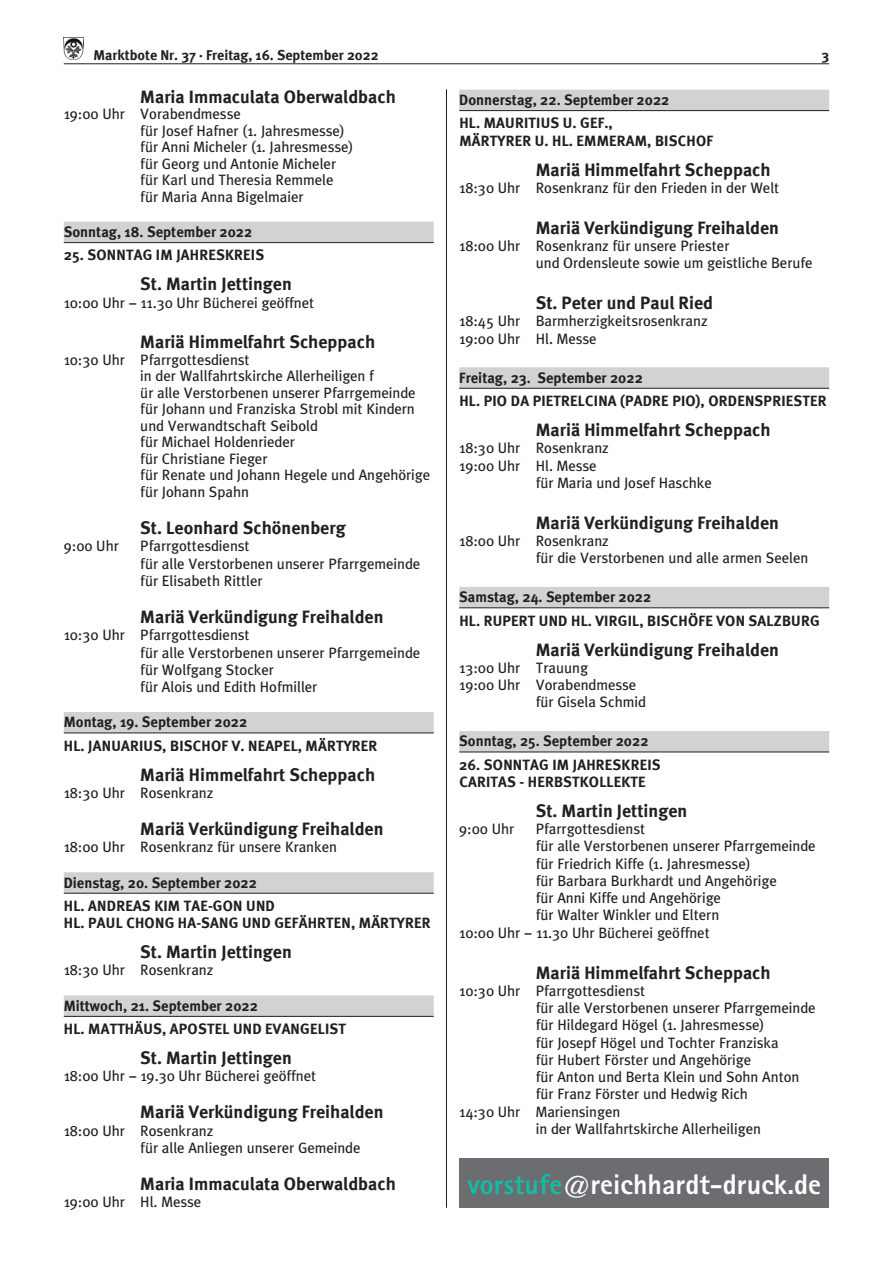
<style>
.page{position:relative;width:893px;height:1263px;background:#fff}
.page>*{position:absolute;margin:0;border:0;box-sizing:border-box;transform-origin:0 0}
.t1{font:800 28.5px "Rotis Sans Serif";color:#fff}
.t2{font:700 18px "Meta";color:#231f20}
.t3{font:15px/16.5px "Meta";color:#231f20}
.t4{font:700 15px/23.4px "Meta";letter-spacing:.015em;color:#231f20}
.t5{font:700 14.25px "Meta";color:#231f20}
.s1{color:#17baa4}
</style>
<div class="page">
<img style="left:64px;top:37px;width:19px;height:23px">
<hr style="left:64px;top:63px;width:765px;height:1px;background:#231f20">
<hr style="left:446px;top:89px;width:1px;height:1119px;background:#231f20">
<div style="left:64px;top:222px;width:370px;height:21px;background:#d1d2d4"></div>
<hr style="left:64px;top:242px;width:370px;height:1px;background:#231f20">
<div style="left:64px;top:712px;width:370px;height:21px;background:#d1d2d4"></div>
<hr style="left:64px;top:732px;width:370px;height:1px;background:#231f20">
<div style="left:64px;top:872px;width:370px;height:21px;background:#d1d2d4"></div>
<hr style="left:64px;top:893px;width:370px;height:1px;background:#231f20">
<div style="left:64px;top:995px;width:370px;height:21px;background:#d1d2d4"></div>
<hr style="left:64px;top:1016px;width:370px;height:1px;background:#231f20">
<div style="left:459px;top:90px;width:370px;height:21px;background:#d1d2d4"></div>
<hr style="left:459px;top:110px;width:370px;height:1px;background:#231f20">
<div style="left:459px;top:367px;width:370px;height:21px;background:#d1d2d4"></div>
<hr style="left:459px;top:388px;width:370px;height:1px;background:#231f20">
<div style="left:459px;top:587px;width:370px;height:21px;background:#d1d2d4"></div>
<hr style="left:459px;top:607px;width:370px;height:1px;background:#231f20">
<div style="left:459px;top:731px;width:370px;height:21px;background:#d1d2d4"></div>
<hr style="left:459px;top:752px;width:370px;height:1px;background:#231f20">
<div style="left:459px;top:1158px;width:370px;height:50px;background:#6c6d70"></div>
<p class="t5" style="left:94px;top:46px;width:287px">Marktbote Nr. 37 · Freitag, 16. September 2022</p>
<p class="t5" style="left:821px;top:46px;width:9px">3</p>
<p class="t2" style="left:140px;top:86px;width:257px">Maria Immaculata Oberwaldbach</p>
<p class="t3" style="left:140px;top:106px;width:215px;text-indent:-77px">19:00 Uhr Vorabendmesse<br>für Josef Hafner (1. Jahresmesse) für Anni Micheler (1. Jahresmesse) für Georg und Antonie Micheler für Karl und Theresia Remmele für Maria Anna Bigelmaier</p>
<p class="t4" style="left:64px;top:220px;width:190px">Sonntag, 18. September 2022</p>
<p class="t4" style="left:64px;top:243px;width:202px">25. SONNTAG IM JAHRESKREIS</p>
<p class="t2" style="left:140px;top:273px;width:153px">St. Martin Jettingen</p>
<p class="t3" style="left:64px;top:294px;width:252px">10:00 Uhr ≤ 11.30 Uhr Bücherei geöffnet</p>
<p class="t2" style="left:140px;top:331px;width:236px">Mariä Himmelfahrt Scheppach</p>
<p class="t3" style="left:140px;top:351px;width:291px;text-indent:-77px">10:30 Uhr Pfarrgottesdienst<br>in der Wallfahrtskirche Allerheiligen f<br>ür alle Verstorbenen unserer Pfarrgemeinde für Johann und Franziska Strobl mit Kindern und Verwandtschaft Seibold<br>für Michael Holdenrieder<br>für Christiane Fieger<br>für Renate und Johann Hegele und Angehörige für Johann Spahn</p>
<p class="t2" style="left:140px;top:517px;width:207px">St. Leonhard Schönenberg</p>
<p class="t3" style="left:64px;top:538px;width:56px">9:00 Uhr</p>
<p class="t3" style="left:140px;top:537px;width:281px;line-height:17.2px">Pfarrgottesdienst<br>für alle Verstorbenen unserer Pfarrgemeinde für Elisabeth Rittler</p>
<p class="t2" style="left:140px;top:606px;width:245px">Mariä Verkündigung Freihalden</p>
<p class="t3" style="left:140px;top:626px;width:281px;line-height:17.2px;text-indent:-77px">10:30 Uhr Pfarrgottesdienst<br>für alle Verstorbenen unserer Pfarrgemeinde für Wolfgang Stocker<br>für Alois und Edith Hofmiller</p>
<p class="t4" style="left:64px;top:710px;width:315px">Montag, 19. September 2022<br>HL. JANUARIUS, BISCHOF V. NEAPEL, MÄRTYRER</p>
<p class="t2" style="left:140px;top:764px;width:236px">Mariä Himmelfahrt Scheppach</p>
<p class="t3" style="left:64px;top:784px;width:151px">18:30 Uhr Rosenkranz</p>
<p class="t2" style="left:140px;top:818px;width:245px">Mariä Verkündigung Freihalden</p>
<p class="t3" style="left:64px;top:839px;width:275px">18:00 Uhr Rosenkranz für unsere Kranken</p>
<p class="t4" style="left:64px;top:870px;width:213px">Dienstag, 20. September 2022<br>HL. ANDREAS KIM TAE-GON UND</p>
<p class="t4" style="left:64px;top:911px;width:368px">HL. PAUL CHONG HA-SANG UND GEFÄHRTEN, MÄRTYRER</p>
<p class="t2" style="left:140px;top:941px;width:153px">St. Martin Jettingen</p>
<p class="t3" style="left:64px;top:962px;width:151px">18:30 Uhr Rosenkranz</p>
<p class="t4" style="left:64px;top:993px;width:284px">Mittwoch, 21. September 2022<br>HL. MATTHÄUS, APOSTEL UND EVANGELIST</p>
<p class="t2" style="left:140px;top:1047px;width:153px">St. Martin Jettingen</p>
<p class="t3" style="left:64px;top:1068px;width:254px">18:00 Uhr ≤ 19.30 Uhr Bücherei geöffnet</p>
<p class="t2" style="left:140px;top:1101px;width:245px">Mariä Verkündigung Freihalden</p>
<p class="t3" style="left:140px;top:1122px;width:222px;line-height:17.2px;text-indent:-77px">18:00 Uhr Rosenkranz<br>für alle Anliegen unserer Gemeinde</p>
<p class="t2" style="left:140px;top:1173px;width:257px">Maria Immaculata Oberwaldbach</p>
<p class="t3" style="left:64px;top:1194px;width:139px">19:00 Uhr Hl. Messe</p>
<p class="t4" style="left:459px;top:88px;width:212px">Donnerstag, 22. September 2022<br>HL. MAURITIUS U. GEF.,</p>
<p class="t4" style="left:459px;top:128px;width:255px">MÄRTYRER U. HL. EMMERAM, BISCHOF</p>
<p class="t2" style="left:536px;top:159px;width:236px">Mariä Himmelfahrt Scheppach</p>
<p class="t3" style="left:459px;top:179px;width:322px">18:30 Uhr Rosenkranz für den Frieden in der Welt</p>
<p class="t2" style="left:536px;top:217px;width:245px">Mariä Verkündigung Freihalden</p>
<p class="t3" style="left:536px;top:237px;width:278px;line-height:17.2px;text-indent:-77px">18:00 Uhr Rosenkranz für unsere Priester<br>und Ordensleute sowie um geistliche Berufe</p>
<p class="t2" style="left:536px;top:292px;width:179px">St. Peter und Paul Ried</p>
<p class="t3" style="left:459px;top:312px;width:250px;line-height:17.2px">18:45 Uhr Barmherzigkeitsrosenkranz<br>19:00 Uhr Hl. Messe</p>
<p class="t4" style="left:459px;top:365px;width:369px">Freitag, 23. September 2022<br>HL. PIO DA PIETRELCINA (PADRE PIO), ORDENSPRIESTER</p>
<p class="t2" style="left:536px;top:419px;width:236px">Mariä Himmelfahrt Scheppach</p>
<p class="t3" style="left:459px;top:440px;width:151px">18:30 Uhr Rosenkranz</p>
<p class="t3" style="left:459px;top:457px;width:139px">19:00 Uhr Hl. Messe</p>
<p class="t3" style="left:536px;top:474px;width:178px">für Maria und Josef Haschke</p>
<p class="t2" style="left:536px;top:512px;width:245px">Mariä Verkündigung Freihalden</p>
<p class="t3" style="left:536px;top:532px;width:274px;line-height:17.2px;text-indent:-77px">18:00 Uhr Rosenkranz<br>für die Verstorbenen und alle armen Seelen</p>
<p class="t4" style="left:459px;top:585px;width:362px">Samstag, 24. September 2022<br>HL. RUPERT UND HL. VIRGIL, BISCHÖFE VON SALZBURG</p>
<p class="t2" style="left:536px;top:639px;width:245px">Mariä Verkündigung Freihalden</p>
<p class="t3" style="left:459px;top:659px;width:130px">13:00 Uhr Trauung</p>
<p class="t3" style="left:459px;top:676px;width:178px">19:00 Uhr Vorabendmesse</p>
<p class="t3" style="left:536px;top:694px;width:112px">für Gisela Schmid</p>
<p class="t4" style="left:459px;top:729px;width:191px">Sonntag, 25. September 2022</p>
<p class="t4" style="left:459px;top:756px;width:203px;line-height:17.2px">26. SONNTAG IM JAHRESKREIS<br>CARITAS - HERBSTKOLLEKTE</p>
<p class="t2" style="left:536px;top:800px;width:153px">St. Martin Jettingen</p>
<p class="t3" style="left:459px;top:821px;width:56px">9:00 Uhr</p>
<p class="t3" style="left:536px;top:821px;width:111px">Pfarrgottesdienst</p>
<p class="t3" style="left:536px;top:838px;width:281px">für alle Verstorbenen unserer Pfarrgemeinde</p>
<p class="t3" style="left:536px;top:855px;width:216px">für Friedrich Kiffe (1. Jahresmesse)</p>
<p class="t3" style="left:536px;top:872px;width:242px">für Barbara Burkhardt und Angehörige</p>
<p class="t3" style="left:536px;top:890px;width:187px">für Anni Kiffe und Angehörige</p>
<p class="t3" style="left:536px;top:907px;width:185px">für Walter Winkler und Eltern</p>
<p class="t3" style="left:459px;top:924px;width:252px">10:00 Uhr ≤ 11.30 Uhr Bücherei geöffnet</p>
<p class="t2" style="left:536px;top:962px;width:236px">Mariä Himmelfahrt Scheppach</p>
<p class="t3" style="left:459px;top:982px;width:187px">10:30 Uhr Pfarrgottesdienst</p>
<p class="t3" style="left:536px;top:999px;width:281px">für alle Verstorbenen unserer Pfarrgemeinde</p>
<p class="t3" style="left:536px;top:1017px;width:230px">für Hildegard Högel (1. Jahresmesse)</p>
<p class="t3" style="left:536px;top:1034px;width:244px">für Josepf Högel und Tochter Franziska</p>
<p class="t3" style="left:536px;top:1051px;width:217px">für Hubert Förster und Angehörige</p>
<p class="t3" style="left:536px;top:1068px;width:265px">für Anton und Berta Klein und Sohn Anton</p>
<p class="t3" style="left:536px;top:1086px;width:214px">für Franz Förster und Hedwig Rich</p>
<p class="t3" style="left:459px;top:1103px;width:162px">14:30 Uhr Mariensingen</p>
<p class="t3" style="left:536px;top:1120px;width:227px">in der Wallfahrtskirche Allerheiligen</p>
<h1 class="t1" style="left:467px;top:1166px;width:355px"><span class="s1">vorstufe</span>@reichhardt-druck.de</h1>
</div>
